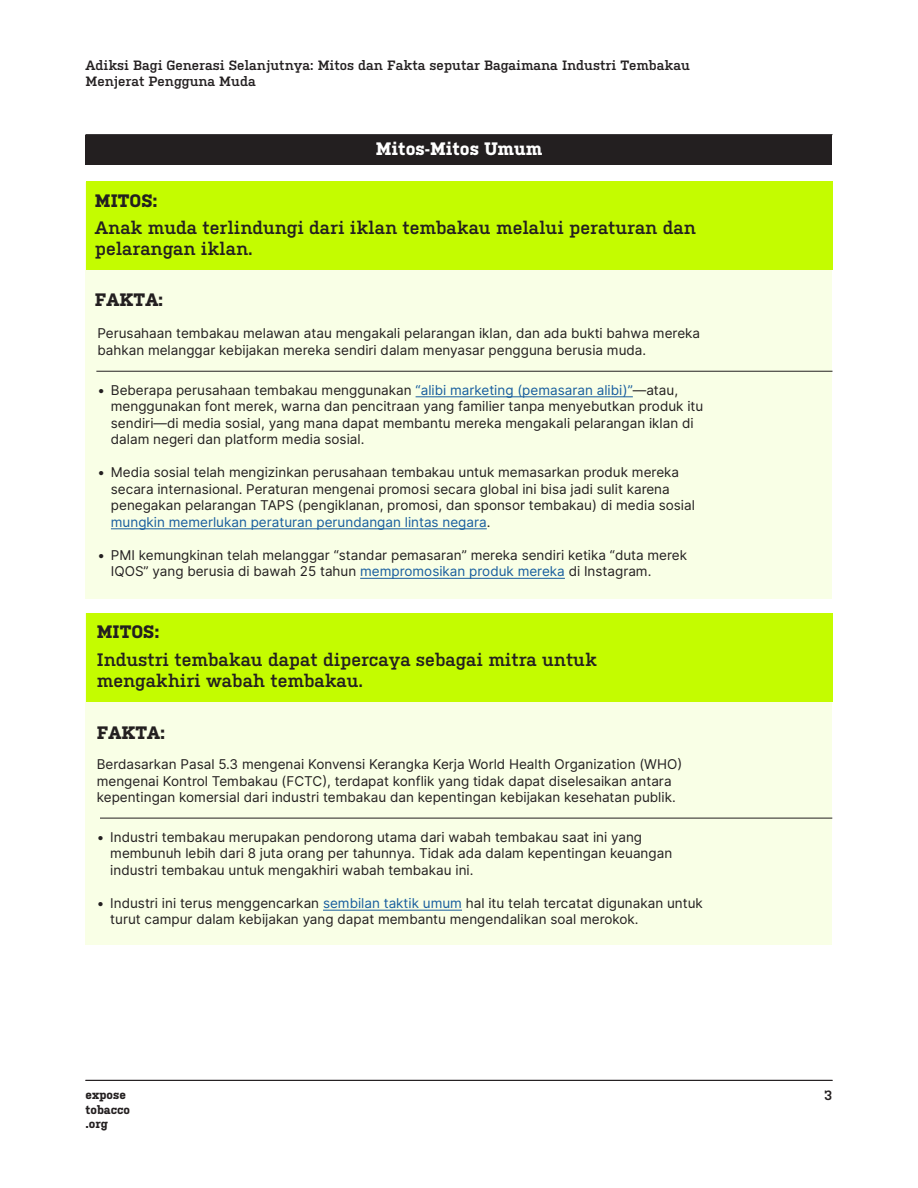
<style>
.page{position:relative;width:918px;height:1188px;background:#fff}
.page>*{position:absolute;margin:0;border:0;box-sizing:border-box;transform-origin:0 0}
.Box_headers{font:600 18px/21px "Kulturista";color:#231f20}
.Box_header_labels{font:700 18px "Kulturista";color:#231f20}
.t1{font:700 18px "Kulturista";color:#fff}
.P_-_Body_Copy{font:13.5px/16.5px "Inter";color:#231f20}
.t2{font:600 13.5px/16.2px "Kulturista";color:#231f20}
.t3{font:700 12px/13.8px "Kulturista";color:#231f20}
.s1{color:#175d9e}
</style>
<div class="page">
<hr style="left:86px;top:134px;width:746px;height:1px;background:#231f20">
<div style="left:86px;top:135px;width:746px;height:30px;background:#231f20"></div>
<div style="left:86px;top:613px;width:746px;height:332px;background:#f9ffe6"></div>
<div style="left:86px;top:613px;width:746px;height:88px;background:#c4fc00"></div>
<hr style="left:323px;top:910px;width:139px;height:1px;background:#175d9e">
<hr style="left:100px;top:818px;width:732px;height:1px;background:#231f20">
<hr style="left:86px;top:1080px;width:746px;height:1px;background:#231f20">
<div style="left:86px;top:182px;width:746px;height:416px;background:#f9ffe6"></div>
<div style="left:86px;top:182px;width:746px;height:88px;background:#c4fc00"></div>
<hr style="left:96px;top:371px;width:736px;height:1px;background:#231f20">
<hr style="left:416px;top:396px;width:217px;height:1px;background:#175d9e">
<hr style="left:111px;top:528px;width:376px;height:1px;background:#175d9e">
<hr style="left:360px;top:578px;width:205px;height:1px;background:#175d9e">
<p class="t2" style="left:86px;top:56px;width:606px">Adiksi Bagi Generasi Selanjutnya: Mitos dan Fakta seputar Bagaimana Industri Tembakau<br>Menjerat Pengguna Muda</p>
<p class="Box_header_labels" style="left:95px;top:187px;width:64px">MITOS:</p>
<h4 class="t1" style="left:376px;top:136px;width:168px">Mitos-Mitos Umum</h4>
<p class="Box_headers" style="left:95px;top:216px;width:602px">Anak muda terlindungi dari iklan tembakau melalui peraturan dan pelarangan iklan.</p>
<p class="Box_header_labels" style="left:95px;top:286px;width:70px">FAKTA:</p>
<p class="P_-_Body_Copy" style="left:97px;top:325px;width:604px">Perusahaan tembakau melawan atau mengakali pelarangan iklan, dan ada bukti bahwa mereka bahkan melanggar kebijakan mereka sendiri dalam menyasar pengguna berusia muda.</p>
<p class="P_-_Body_Copy" style="left:111px;top:381px;width:594px;text-indent:-14px">• Beberapa perusahaan tembakau menggunakan <span class="s1">“alibi marketing (pemasaran alibi)”</span>—atau, menggunakan font merek, warna dan pencitraan yang familier tanpa menyebutkan produk itu sendiri—di media sosial, yang mana dapat membantu mereka mengakali pelarangan iklan di dalam negeri dan platform media sosial.</p>
<p class="P_-_Body_Copy" style="left:111px;top:464px;width:586px;text-indent:-14px">• Media sosial telah mengizinkan perusahaan tembakau untuk memasarkan produk mereka secara internasional. Peraturan mengenai promosi secara global ini bisa jadi sulit karena penegakan pelarangan TAPS (pengiklanan, promosi, dan sponsor tembakau) di media sosial <span class="s1">mungkin memerlukan peraturan perundangan lintas negara</span>.</p>
<p class="P_-_Body_Copy" style="left:111px;top:546px;width:578px;text-indent:-14px">• PMI kemungkinan telah melanggar “standar pemasaran” mereka sendiri ketika “duta merek<br>IQOS” yang berusia di bawah 25 tahun <span class="s1">mempromosikan produk mereka</span> di Instagram.</p>
<p class="Box_header_labels" style="left:97px;top:619px;width:64px">MITOS:</p>
<p class="Box_headers" style="left:97px;top:648px;width:502px">Industri tembakau dapat dipercaya sebagai mitra untuk mengakhiri wabah tembakau.</p>
<p class="Box_header_labels" style="left:97px;top:719px;width:70px">FAKTA:</p>
<p class="P_-_Body_Copy" style="left:97px;top:756px;width:587px">Berdasarkan Pasal 5.3 mengenai Konvensi Kerangka Kerja World Health Organization (WHO) mengenai Kontrol Tembakau (FCTC), terdapat konflik yang tidak dapat diselesaikan antara kepentingan komersial dari industri tembakau dan kepentingan kebijakan kesehatan publik.</p>
<p class="P_-_Body_Copy" style="left:110px;top:828px;width:563px;text-indent:-14px">• Industri tembakau merupakan pendorong utama dari wabah tembakau saat ini yang membunuh lebih dari 8 juta orang per tahunnya. Tidak ada dalam kepentingan keuangan industri tembakau untuk mengakhiri wabah tembakau ini.</p>
<p class="P_-_Body_Copy" style="left:110px;top:894px;width:594px;text-indent:-14px">• Industri ini terus menggencarkan <span class="s1">sembilan taktik umum</span> hal itu telah tercatat digunakan untuk turut campur dalam kebijakan yang dapat membantu mengendalikan soal merokok.</p>
<p class="t3" style="left:86px;top:1087px;width:42px">expose</p>
<p class="t2" style="left:824px;top:1087px;width:10px">3</p>
<p class="t3" style="left:86px;top:1102px;width:46px">tobacco .org</p>
</div>
